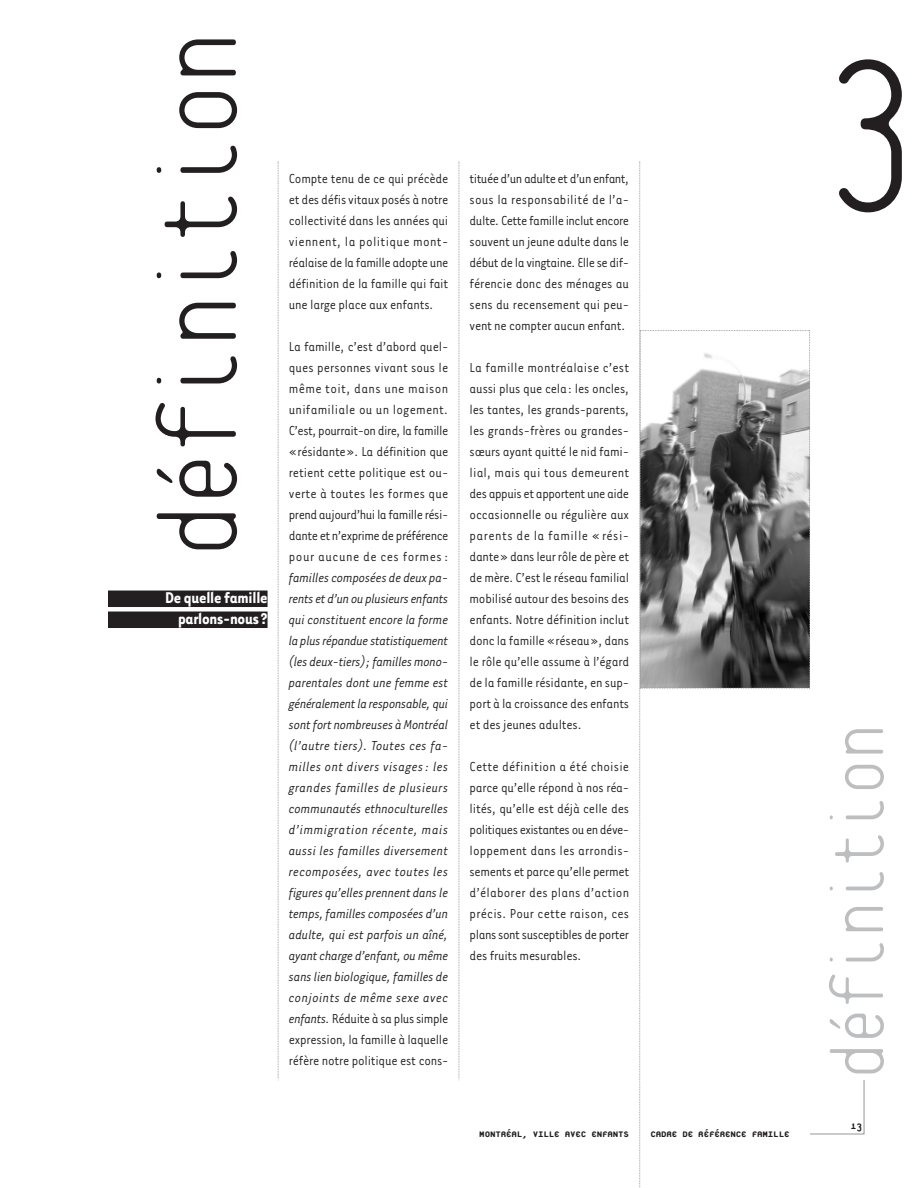
<style>
.page{position:relative;width:918px;height:1188px;background:#fff}
.page>*{position:absolute;margin:0;border:0;box-sizing:border-box;transform-origin:0 0}
.t1{font:100 225px "Platelet";color:#231f20}
.t2{font:100 120px "Platelet";letter-spacing:-.025em;color:#231f20}
.t3{font:100 81px "Platelet";letter-spacing:-.025em;color:#bcbec0}
.t4{font:700 18px/21px "Tarzana Narrow";letter-spacing:-.015em;color:#fff;text-align:right}
.t5{font:15px/21px "Tarzana Narrow";letter-spacing:-.015em;color:#231f20;text-align:justify}
.t6{font:italic 15px/21px "Tarzana Narrow";letter-spacing:-.02em;color:#231f20;text-align:justify}
.t7{font:800 12px "Platelet";letter-spacing:-.015em;color:#231f20}
.s1{font-style:normal}
</style>
<div class="page">
<svg style="left:278px;top:162px;width:1px;height:919px"></svg>
<svg style="left:459px;top:162px;width:1px;height:919px"></svg>
<div style="left:108px;top:591px;width:160px;height:16px;background:#231f20"></div>
<div style="left:108px;top:612px;width:160px;height:16px;background:#231f20"></div>
<svg style="left:639px;top:162px;width:226px;height:1026px"></svg>
<h2 class="t2" style="left:150px;top:559px;width:531px;rotate:-90deg">définition</h2>
<p class="t4" style="left:165px;top:589px;width:104px">De quelle famille parlons-nous?</p>
<p class="t5" style="left:289px;top:168px;width:161px">Compte tenu de ce qui précède et des défis vitaux posés à notre collectivité dans les années qui viennent, la politique mont&shy;réalaise de la famille adopte une définition de la famille qui fait une large place aux enfants.</p>
<p class="t5" style="left:289px;top:336px;width:161px">La famille, c’est d’abord quel&shy;ques personnes vivant sous le même toit, dans une maison unifamiliale ou un logement.<br>C’est, pourrait-on dire, la famille «résidante». La définition que retient cette politique est ou&shy;verte à toutes les formes que prend aujourd’hui la famille rési&shy;dante et n’exprime de préférence pour aucune de ces formes :</p>
<p class="t6" style="left:289px;top:567px;width:161px">familles composées de deux pa&shy;rents et d’un ou plusieurs enfants qui constituent encore la forme la plus répandue statistiquement (les deux-tiers); familles mono&shy;parentales dont une femme est généralement la responsable, qui sont fort nombreuses à Montréal (l’autre tiers). Toutes ces fa&shy;milles ont divers visages : les grandes familles de plusieurs communautés ethnoculturelles d’immigration récente, mais aussi les familles diversement recomposées, avec toutes les figures qu’elles prennent dans le temps, familles composées d’un adulte, qui est parfois un aîné, ayant charge d’enfant, ou même sans lien biologique, familles de conjoints de même sexe avec enfants.<span class="s1">Réduite à sa plus simple expression, la famille à laquelle réfère notre politique est cons-</span></p>
<p class="t5" style="left:470px;top:168px;width:161px">tituée d’un adulte et d’un enfant, sous la responsabilité de l’a&shy;dulte. Cette famille inclut encore souvent un jeune adulte dans le début de la vingtaine. Elle se dif&shy;férencie donc des ménages au sens du recensement qui peu&shy;vent ne compter aucun enfant.</p>
<p class="t5" style="left:470px;top:357px;width:161px">La famille montréalaise c’est aussi plus que cela: les oncles, les tantes, les grands-parents, les grands-frères ou grandes&shy;sœurs ayant quitté le nid fami&shy;lial, mais qui tous demeurent des appuis et apportent une aide occasionnelle ou régulière aux parents de la famille « rési&shy;dante» dans leur rôle de père et de mère. C’est le réseau familial mobilisé autour des besoins des enfants. Notre définition inclut donc la famille «réseau», dans le rôle qu’elle assume à l’égard de la famille résidante, en sup&shy;port à la croissance des enfants et des jeunes adultes.</p>
<p class="t5" style="left:470px;top:756px;width:161px">Cette définition a été choisie parce qu’elle répond à nos réa&shy;lités, qu’elle est déjà celle des politiques existantes ou en déve&shy;loppement dans les arrondis&shy;sements et parce qu’elle permet d’élaborer des plans d’action précis. Pour cette raison, ces plans sont susceptibles de porter des fruits mesurables.</p>
<p class="t7" style="left:479px;top:1128px;width:151px">MONTRÉAL, VILLE AVEC ENFANTS</p>
<p class="t7" style="left:650px;top:1128px;width:141px">CADRE DE RÉFÉRENCE FAMILLE</p>
<h1 class="t1" style="left:816px;top:5px;width:105px">3</h1>
<h3 class="t3" style="left:825px;top:1080px;width:359px;rotate:-90deg">définition</h3>
<p class="t7" style="left:851px;top:1120px;width:12px">13</p>
</div>
